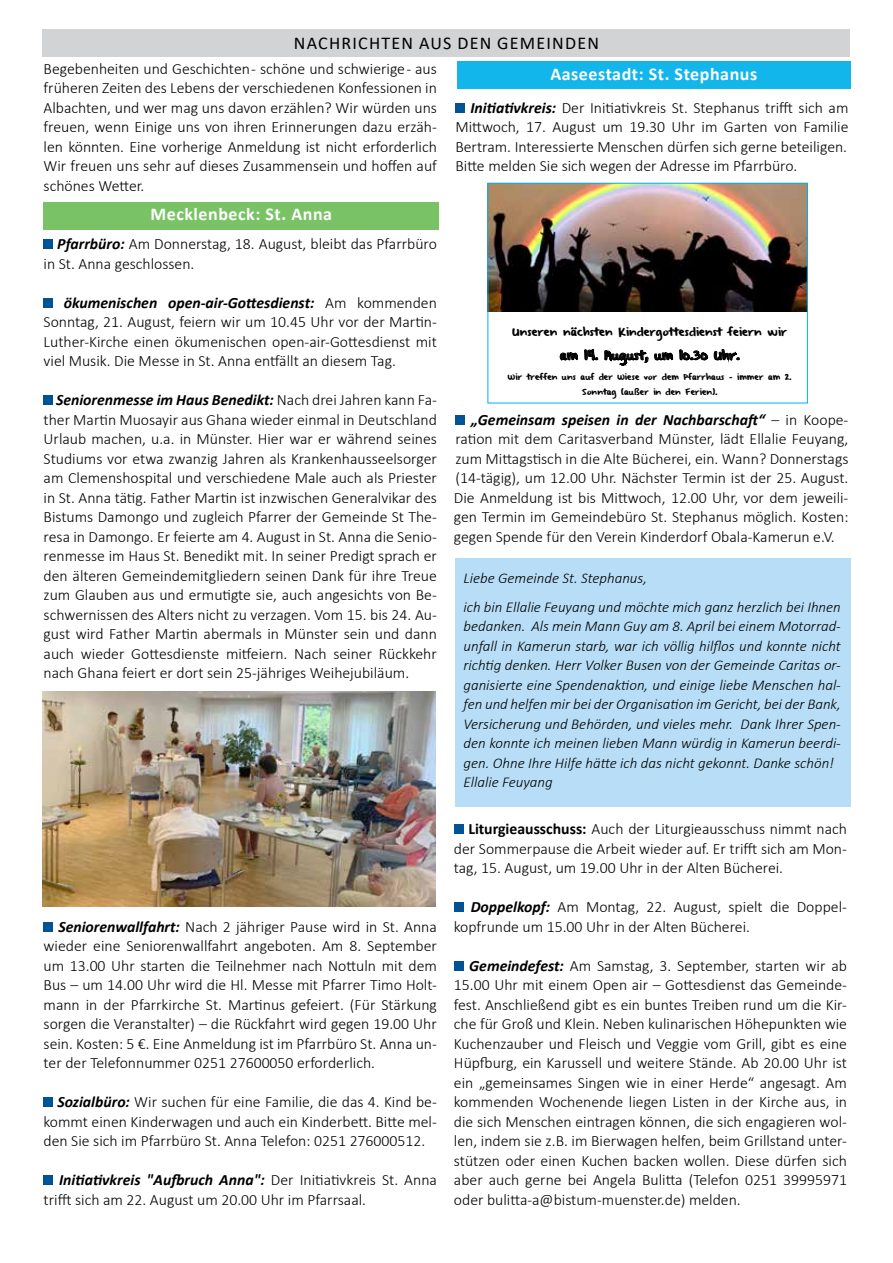
<style>
.page{position:relative;width:893px;height:1263px;background:#fff}
.page>*{position:absolute;margin:0;border:0;box-sizing:border-box;transform-origin:0 0}
.t1{font:700 18px "Calibri";letter-spacing:.03em;color:#fff}
.t2{font:18px "Calibri";letter-spacing:.07em;color:#000}
.t3{font:300 15.75px/19.5px "Calibri";color:#000;text-align:justify}
.t4{font:italic 300 15px/19.5px "Calibri";color:#000}
.t5{font:10.35px "From Where You Are";color:#000}
.t6{font:9.45px "From Where You Are";color:#000}
.t7{font:7.05px/15px "From Where You Are";color:#000;text-align:center}
.s1{font-weight:700;font-style:italic}
.s2{font-family:"Calibri";font-weight:700;font-size:10.35px}
.s3{font-weight:700}
</style>
<div class="page">
<div style="left:44px;top:240px;width:9px;height:9px;background:#005496"></div>
<div style="left:44px;top:298px;width:9px;height:10px;background:#005496"></div>
<div style="left:44px;top:396px;width:9px;height:9px;background:#005496"></div>
<div style="left:44px;top:922px;width:9px;height:10px;background:#005496"></div>
<div style="left:44px;top:1098px;width:9px;height:9px;background:#005496"></div>
<div style="left:44px;top:1176px;width:9px;height:9px;background:#005496"></div>
<div style="left:43px;top:29px;width:807px;height:27px;background:#d1d3d4"></div>
<div style="left:455px;top:103px;width:10px;height:9px;background:#005496"></div>
<div style="left:455px;top:415px;width:10px;height:9px;background:#005496"></div>
<div style="left:454px;top:825px;width:9px;height:9px;background:#005496"></div>
<div style="left:454px;top:903px;width:9px;height:9px;background:#005496"></div>
<div style="left:454px;top:961px;width:9px;height:10px;background:#005496"></div>
<div style="left:44px;top:202px;width:395px;height:28px;background:#79c366"></div>
<img style="left:43px;top:691px;width:393px;height:216px">
<div style="left:457px;top:61px;width:393px;height:28px;background:#13b6eb"></div>
<div style="left:455px;top:558px;width:395px;height:249px;background:#b7def6"></div>
<img style="left:489px;top:185px;width:317px;height:126px">
<div style="left:487px;top:183px;width:321px;height:220px;border:1px solid #00aeef"></div>
<p class="t2" style="left:294px;top:30px;width:307px">NACHRICHTEN AUS DEN GEMEINDEN</p>
<p class="t3" style="left:44px;top:58px;width:395px">Begebenheiten und Geschichten - schöne und schwierige - aus früheren Zeiten des Lebens der verschiedenen Konfessionen in Albachten, und wer mag uns davon erzählen? Wir würden uns freuen, wenn Einige uns von ihren Erinnerungen dazu erzäh&shy;len könnten. Eine vorherige Anmeldung ist nicht erforderlich Wir freuen uns sehr auf dieses Zusammensein und hoffen auf schönes Wetter.</p>
<p class="t1" style="left:151px;top:202px;width:183px">Mecklenbeck: St. Anna</p>
<p class="t3" style="left:44px;top:234px;width:395px;text-indent:14px"><span class="s1">Pfarrbüro:</span> Am Donnerstag, 18. August, bleibt das Pfarrbüro in St. Anna geschlossen.</p>
<p class="t3" style="left:44px;top:292px;width:395px;text-indent:20px"><span class="s1">ökumenischen open-air-Gottesdienst:</span> Am kommenden Sonntag, 21. August, feiern wir um 10.45 Uhr vor der Martin-Luther-Kirche einen ökumenischen open-air-Gottesdienst mit viel Musik. Die Messe in St. Anna entfällt an diesem Tag.</p>
<p class="t3" style="left:44px;top:390px;width:395px;text-indent:12px"><span class="s1">Seniorenmesse im Haus Benedikt:</span> Nach drei Jahren kann Fa&shy;ther Martin Muosayir aus Ghana wieder einmal in Deutschland Urlaub machen, u.a. in Münster. Hier war er während seines Studiums vor etwa zwanzig Jahren als Krankenhausseelsorger am Clemenshospital und verschiedene Male auch als Priester in St. Anna tätig. Father Martin ist inzwischen Generalvikar des Bistums Damongo und zugleich Pfarrer der Gemeinde St The&shy;resa in Damongo. Er feierte am 4. August in St. Anna die Senio&shy;renmesse im Haus St. Benedikt mit. In seiner Predigt sprach er den älteren Gemeindemitgliedern seinen Dank für ihre Treue zum Glauben aus und ermutigte sie, auch angesichts von Be&shy;schwernissen des Alters nicht zu verzagen. Vom 15. bis 24. Au&shy;gust wird Father Martin abermals in Münster sein und dann auch wieder Gottesdienste mitfeiern. Nach seiner Rückkehr nach Ghana feiert er dort sein 25-jähriges Weihejubiläum.</p>
<p class="t3" style="left:44px;top:916px;width:395px;text-indent:15px"><span class="s1">Seniorenwallfahrt:</span> Nach 2 jähriger Pause wird in St. Anna wieder eine Seniorenwallfahrt angeboten. Am 8. September um 13.00 Uhr starten die Teilnehmer nach Nottuln mit dem Bus – um 14.00 Uhr wird die Hl. Messe mit Pfarrer Timo Holt&shy;mann in der Pfarrkirche St. Martinus gefeiert. (Für Stärkung sorgen die Veranstalter) – die Rückfahrt wird gegen 19.00 Uhr sein. Kosten: 5 €. Eine Anmeldung ist im Pfarrbüro St. Anna un&shy;ter der Telefonnummer 0251 27600050 erforderlich.</p>
<p class="t3" style="left:44px;top:1092px;width:395px;text-indent:14px"><span class="s1">Sozialbüro:</span> Wir suchen für eine Familie, die das 4. Kind be&shy;kommt einen Kinderwagen und auch ein Kinderbett. Bitte mel&shy;den Sie sich im Pfarrbüro St. Anna Telefon: 0251 276000512.</p>
<p class="t3" style="left:44px;top:1170px;width:395px;text-indent:16px"><span class="s1">Initiativkreis "Aufbruch Anna":</span> Der Initiativkreis St. Anna trifft sich am 22. August um 20.00 Uhr im Pfarrsaal.</p>
<p class="t1" style="left:550px;top:61px;width:208px">Aaseestadt: St. Stephanus</p>
<p class="t3" style="left:455px;top:97px;width:395px;text-indent:15px"><span class="s1">Initiativkreis:</span> Der Initiativkreis St. Stephanus trifft sich am Mittwoch, 17. August um 19.30 Uhr im Garten von Familie Bertram. Interessierte Menschen dürfen sich gerne beteiligen.<br>Bitte melden Sie sich wegen der Adresse im Pfarrbüro.</p>
<p class="t6" style="left:512px;top:327px;width:277px">Unseren nächsten Kindergottesdienst feiern wir</p>
<p class="t5" style="left:560px;top:350px;width:181px">am 14. August, um 10.30 Uhr.</p>
<p class="t7" style="left:508px;top:370px;width:285px">Wir treffen uns auf der Wiese vor dem Pfarrhaus – immer am 2.<br>Sonntag (au<span class="s2">ß</span>er in den Ferien).</p>
<p class="t3" style="left:454px;top:409px;width:396px;text-indent:17px"><span class="s1">„Gemeinsam speisen in der Nachbarschaft“</span> – in Koope&shy;ration mit dem Caritasverband Münster, lädt Ellalie Feuyang, zum Mittagstisch in die Alte Bücherei, ein. Wann? Donnerstags (14-tägig), um 12.00 Uhr. Nächster Termin ist der 25. August.<br>Die Anmeldung ist bis Mittwoch, 12.00 Uhr, vor dem jeweili&shy;gen Termin im Gemeindebüro St. Stephanus möglich. Kosten: gegen Spende für den Verein Kinderdorf Obala-Kamerun e.V.</p>
<p class="t4" style="left:463px;top:564px;width:379px;line-height:28.5px">Liebe Gemeinde St. Stephanus,<br>ich bin Ellalie Feuyang und möchte mich ganz herzlich bei Ihnen</p>
<p class="t4" style="left:463px;top:616px;width:379px">bedanken. Als mein Mann Guy am 8. April bei einem Motorrad&shy;unfall in Kamerun starb, war ich völlig hilflos und konnte nicht richtig denken. Herr Volker Busen von der Gemeinde Caritas or&shy;ganisierte eine Spendenaktion, und einige liebe Menschen hal&shy;fen und helfen mir bei der Organisation im Gericht, bei der Bank, Versicherung und Behörden, und vieles mehr. Dank Ihrer Spen&shy;den konnte ich meinen lieben Mann würdig in Kamerun beerdi&shy;gen. Ohne Ihre Hilfe hätte ich das nicht gekonnt. Danke schön!<br>Ellalie Feuyang</p>
<p class="t3" style="left:454px;top:819px;width:395px;text-indent:14px"><span class="s3">Liturgieausschuss:</span> Auch der Liturgieausschuss nimmt nach der Sommerpause die Arbeit wieder auf. Er trifft sich am Mon&shy;tag, 15. August, um 19.00 Uhr in der Alten Bücherei.</p>
<p class="t3" style="left:454px;top:897px;width:394px;text-indent:17px"><span class="s1">Doppelkopf:</span> Am Montag, 22. August, spielt die Doppel&shy;kopfrunde um 15.00 Uhr in der Alten Bücherei.</p>
<p class="t3" style="left:454px;top:955px;width:395px;text-indent:15px"><span class="s1">Gemeindefest:</span> Am Samstag, 3. September, starten wir ab 15.00 Uhr mit einem Open air – Gottesdienst das Gemeinde&shy;fest. Anschließend gibt es ein buntes Treiben rund um die Kir&shy;che für Groß und Klein. Neben kulinarischen Höhepunkten wie Kuchenzauber und Fleisch und Veggie vom Grill, gibt es eine Hüpfburg, ein Karussell und weitere Stände. Ab 20.00 Uhr ist ein „gemeinsames Singen wie in einer Herde“ angesagt. Am kommenden Wochenende liegen Listen in der Kirche aus, in die sich Menschen eintragen können, die sich engagieren wol&shy;len, indem sie z.B. im Bierwagen helfen, beim Grillstand unter&shy;stützen oder einen Kuchen backen wollen. Diese dürfen sich aber auch gerne bei Angela Bulitta (Telefon 0251 39995971 oder bulitta-a@bistum-muenster.de) melden.</p>
</div>
